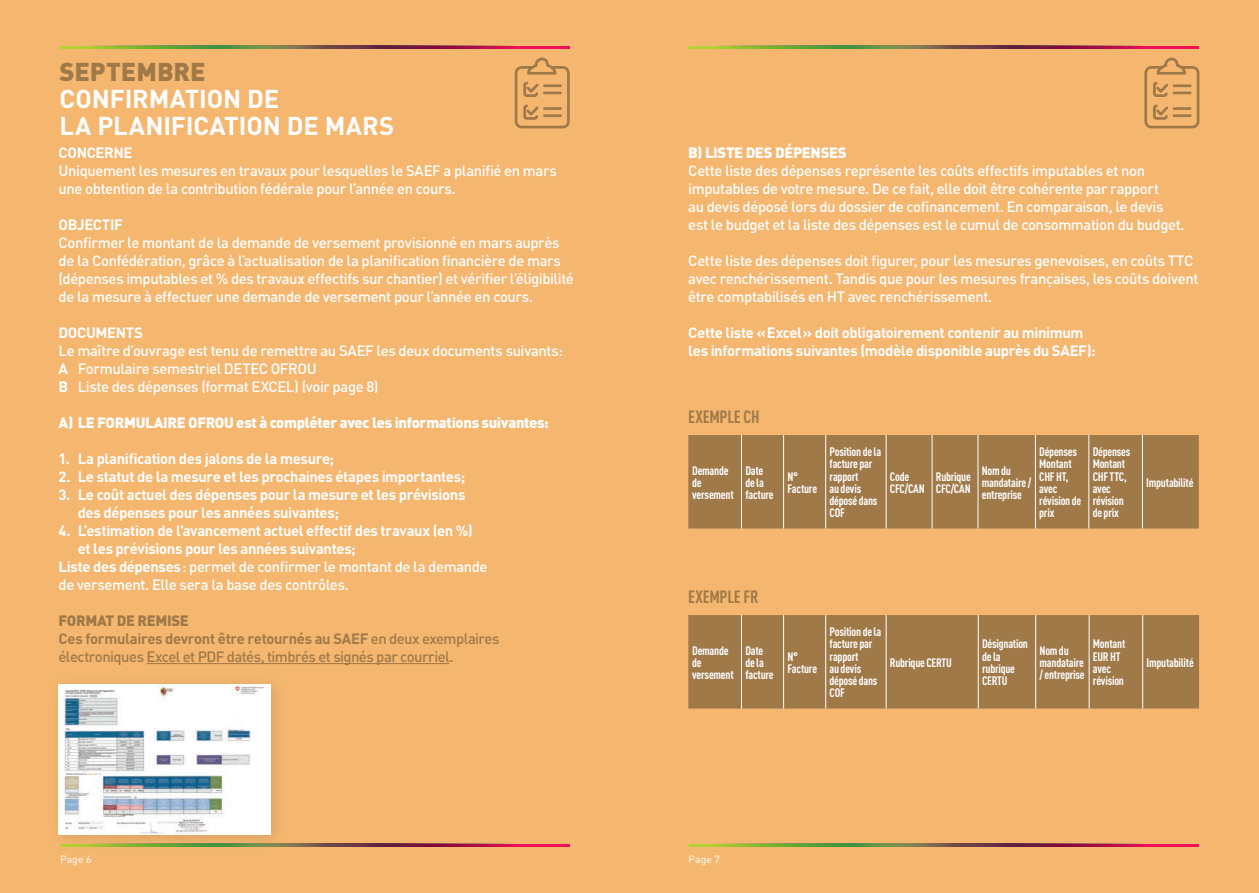
<style>
.page{position:relative;width:1259px;height:893px;background:#f5b770}
.page>*{position:absolute;margin:0;border:0;box-sizing:border-box;transform-origin:0 0}
.GROS_TITRE{font:700 25.5px/27px "DIN";letter-spacing:-.005em;color:#fff}
.t1{font:700 17.55px "DIN Cond";letter-spacing:-.015em;color:#a07949}
.TEXTE_BASE{font:500 14.85px/18px "DIN";letter-spacing:-.03em;color:#fff}
.TEXTE_BASE-2{font:700 14.85px/18px "DIN";letter-spacing:-.025em;color:#fff}
.TEXTE_BASE-3{font:500 14.85px/18px "DIN";letter-spacing:-.04em;color:#a07949}
.TEXTE_BASE-4{font:900 14.85px "DIN";letter-spacing:-.025em;color:#fff}
.TEXTE_BASE-5{font:900 14.85px "DIN";letter-spacing:-.025em;color:#a07949}
.t2{font:700 12.15px/12.1px "DIN Cond";letter-spacing:-.02em;color:#fff}
.t3{font:10.5px "DIN";letter-spacing:.005em;color:#fff}
.s1{font-weight:900;color:#a07949}
.s2{font-weight:700}
</style>
<div class="page">
<hr style="left:689px;top:844px;width:270px;height:3px;background:#b3d234">
<hr style="left:929px;top:844px;width:270px;height:3px;background:#ee1059">
<svg style="left:721px;top:844px;width:154px;height:3px"></svg>
<svg style="left:875px;top:844px;width:266px;height:3px"></svg>
<hr style="left:689px;top:46px;width:270px;height:3px;background:#b3d234">
<hr style="left:929px;top:46px;width:270px;height:3px;background:#ee1059">
<svg style="left:721px;top:46px;width:154px;height:3px"></svg>
<svg style="left:875px;top:46px;width:266px;height:3px"></svg>
<hr style="left:300px;top:844px;width:270px;height:3px;background:#ee1059">
<svg style="left:288px;top:844px;width:224px;height:3px"></svg>
<hr style="left:60px;top:46px;width:270px;height:3px;background:#b3d234">
<hr style="left:300px;top:46px;width:270px;height:3px;background:#ee1059">
<svg style="left:92px;top:46px;width:154px;height:3px"></svg>
<svg style="left:246px;top:46px;width:266px;height:3px"></svg>
<svg style="left:514px;top:57px;width:56px;height:72px"></svg>
<svg style="left:1144px;top:57px;width:56px;height:72px"></svg>
<div style="left:688px;top:435px;width:510px;height:94px;background:#a07949"></div>
<hr style="left:741px;top:435px;width:1px;height:94px;background:#fff">
<hr style="left:783px;top:435px;width:1px;height:94px;background:#fff">
<hr style="left:825px;top:435px;width:1px;height:94px;background:#fff">
<hr style="left:886px;top:435px;width:1px;height:94px;background:#fff">
<hr style="left:931px;top:435px;width:1px;height:94px;background:#fff">
<hr style="left:977px;top:435px;width:1px;height:94px;background:#fff">
<hr style="left:1035px;top:435px;width:1px;height:94px;background:#fff">
<hr style="left:1088px;top:435px;width:1px;height:94px;background:#fff">
<hr style="left:1142px;top:435px;width:1px;height:94px;background:#fff">
<div style="left:688px;top:615px;width:511px;height:94px;background:#a07949"></div>
<hr style="left:741px;top:615px;width:1px;height:94px;background:#fff">
<hr style="left:783px;top:615px;width:1px;height:94px;background:#fff">
<hr style="left:825px;top:615px;width:1px;height:94px;background:#fff">
<hr style="left:886px;top:615px;width:1px;height:94px;background:#fff">
<hr style="left:978px;top:615px;width:1px;height:94px;background:#fff">
<hr style="left:1035px;top:615px;width:1px;height:94px;background:#fff">
<hr style="left:1088px;top:615px;width:1px;height:94px;background:#fff">
<hr style="left:1142px;top:615px;width:1px;height:94px;background:#fff">
<hr style="left:146px;top:663px;width:303px;height:1px;background:#a07949">
<div style="left:48px;top:674px;width:240px;height:177px;background:#a07949;opacity:.35"></div>
<img style="left:59px;top:685px;width:211px;height:149px">
<p class="GROS_TITRE" style="left:60px;top:57px;width:336px"><span class="s1">SEPTEMBRE<br></span>CONFIRMATION DE<br>LA PLANIFICATION DE MARS</p>
<p class="TEXTE_BASE-2" style="left:59px;top:142px;width:76px">CONCERNE</p>
<p class="TEXTE_BASE" style="left:59px;top:161px;width:500px">Uniquement les mesures en travaux pour lesquelles le SAEF a planifié en mars une obtention de la contribution fédérale pour l’année en cours.</p>
<p class="TEXTE_BASE-2" style="left:59px;top:214px;width:66px">OBJECTIF</p>
<p class="TEXTE_BASE" style="left:59px;top:233px;width:517px">Confirmer le montant de la demande de versement provisionné en mars auprès de la Confédération, grâce à l’actualisation de la planification financière de mars (dépenses imputables et % des travaux effectifs sur chantier) et vérifier l’éligibilité de la mesure à effectuer une demande de versement pour l’année en cours.</p>
<p class="TEXTE_BASE-2" style="left:59px;top:322px;width:86px">DOCUMENTS</p>
<p class="TEXTE_BASE" style="left:59px;top:341px;width:506px">Le maître d’ouvrage est tenu de remettre au SAEF les deux documents suivants:</p>
<p class="TEXTE_BASE" style="left:59px;top:359px;width:260px"><span class="s2">A</span> Formulaire semestriel DETEC OFROU</p>
<p class="TEXTE_BASE" style="left:59px;top:377px;width:321px"><span class="s2">B</span> Liste des dépenses (format EXCEL) (voir page 8)</p>
<p class="TEXTE_BASE-4" style="left:59px;top:412px;width:492px">A) LE FORMULAIRE OFROU est à compléter avec les informations suivantes:</p>
<p class="TEXTE_BASE-2" style="left:59px;top:448px;width:277px">1. La planification des jalons de la mesure;</p>
<p class="TEXTE_BASE-2" style="left:59px;top:466px;width:408px">2. Le statut de la mesure et les prochaines étapes importantes;</p>
<p class="TEXTE_BASE-2" style="left:78px;top:484px;width:389px;text-indent:-19px">3. Le coût actuel des dépenses pour la mesure et les prévisions des dépenses pour les années suivantes;</p>
<p class="TEXTE_BASE-2" style="left:78px;top:520px;width:396px;text-indent:-19px">4. L’estimation de l’avancement actuel effectif des travaux (en %) et les prévisions pour les années suivantes;</p>
<p class="TEXTE_BASE" style="left:59px;top:557px;width:430px"><span class="s2">Liste des dépenses</span>: permet de confirmer le montant de la demande de versement. Elle sera la base des contrôles.</p>
<p class="TEXTE_BASE-5" style="left:59px;top:610px;width:132px">FORMAT DE REMISE</p>
<p class="TEXTE_BASE-3" style="left:59px;top:629px;width:442px"><span class="s2">Ces formulaires devront être retournés au SAEF</span> en deux exemplaires électroniques Excel et PDF datés, timbrés et signés par courriel.</p>
<p class="TEXTE_BASE-4" style="left:688px;top:142px;width:160px">B) LISTE DES DÉPENSES</p>
<p class="TEXTE_BASE" style="left:688px;top:161px;width:498px">Cette liste des dépenses représente les coûts effectifs imputables et non imputables de votre mesure. De ce fait, elle doit être cohérente par rapport<br>au devis déposé lors du dossier de cofinancement. En comparaison, le devis est le budget et la liste des dépenses est le cumul de consommation du budget.</p>
<p class="TEXTE_BASE" style="left:688px;top:251px;width:511px">Cette liste des dépenses doit figurer, pour les mesures genevoises, en coûts TTC avec renchérissement. Tandis que pour les mesures françaises, les coûts doivent être comptabilisés en HT avec renchérissement.</p>
<p class="TEXTE_BASE-2" style="left:688px;top:322px;width:409px">Cette liste «Excel» doit obligatoirement contenir au minimum les informations suivantes (modèle disponible auprès du SAEF):</p>
<p class="t1" style="left:688px;top:406px;width:73px">EXEMPLE CH</p>
<p class="t2" style="left:692px;top:464px;width:43px">Demande de versement</p>
<p class="t2" style="left:745px;top:464px;width:30px">Date de la facture</p>
<p class="t2" style="left:787px;top:470px;width:31px">N°<br>Facture</p>
<p class="t2" style="left:829px;top:446px;width:53px">Position de la facture par rapport<br>au devis déposé dans<br>COF</p>
<p class="t2" style="left:890px;top:470px;width:36px">Code<br>CFC/CAN</p>
<p class="t2" style="left:936px;top:470px;width:36px">Rubrique<br>CFC/CAN</p>
<p class="t2" style="left:982px;top:464px;width:51px">Nom du mandataire / entreprise</p>
<p class="t2" style="left:1039px;top:446px;width:39px">Dépenses</p>
<p class="t2" style="left:1039px;top:458px;width:34px">Montant</p>
<p class="t2" style="left:1039px;top:470px;width:44px">CHF HT, avec révision de prix</p>
<p class="t2" style="left:1092px;top:446px;width:39px">Dépenses</p>
<p class="t2" style="left:1092px;top:458px;width:34px">Montant</p>
<p class="t2" style="left:1092px;top:470px;width:36px">CHF TTC, avec révision de prix</p>
<p class="t2" style="left:1146px;top:476px;width:49px">Imputabilité</p>
<p class="t1" style="left:688px;top:586px;width:72px">EXEMPLE FR</p>
<p class="t2" style="left:692px;top:644px;width:43px">Demande de versement</p>
<p class="t2" style="left:745px;top:644px;width:30px">Date de la facture</p>
<p class="t2" style="left:787px;top:650px;width:31px">N°<br>Facture</p>
<p class="t2" style="left:829px;top:626px;width:53px">Position de la facture par rapport<br>au devis déposé dans<br>COF</p>
<p class="t2" style="left:890px;top:656px;width:63px">Rubrique CERTU</p>
<p class="t2" style="left:982px;top:638px;width:47px">Désignation de la rubrique<br>CERTU</p>
<p class="t2" style="left:1039px;top:644px;width:47px">Nom du mandataire / entreprise</p>
<p class="t2" style="left:1093px;top:638px;width:34px">Montant<br>EUR HT avec révision</p>
<p class="t2" style="left:1146px;top:656px;width:49px">Imputabilité</p>
<p class="t3" style="left:60px;top:852px;width:33px">Page 6</p>
<p class="t3" style="left:688px;top:852px;width:33px">Page 7</p>
</div>
